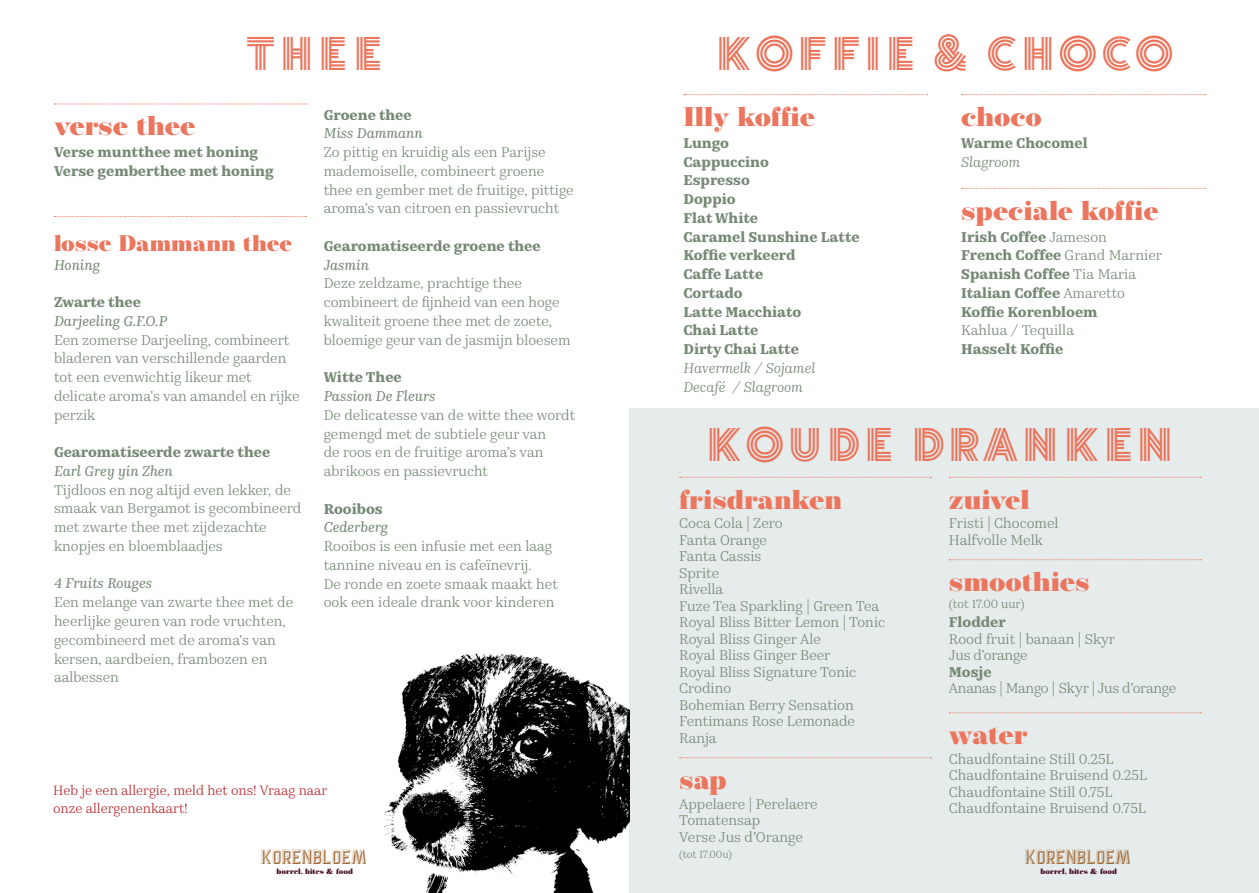
<style>
.page{position:relative;width:1259px;height:893px;background:#fff}
.page>*{position:absolute;margin:0;border:0;box-sizing:border-box;transform-origin:0 0}
.t1{font:45px "THESOCIAL";letter-spacing:.03em;color:#ec755d}
.t2{font:900 27px "Operetta 12";color:#ec755d}
.t3{font:900 22.5px "Operetta 12";color:#ec755d}
.t4{font:19.35px "Playerinnershadow";color:#a26c39}
.t5{font:16.2px "Playerinnershadow";color:#a26c39}
.t6{font:14.25px/18.8px "Kazimir Text";color:#768975}
.t7{font:700 14.25px/18.8px "Kazimir Text";color:#768975}
.t8{font:italic 14.25px "Kazimir Text";color:#768975}
.t9{font:italic 14.25px/18.8px "Kazimir Text";color:#768975}
.t10{font:14.25px "Kazimir Text";letter-spacing:-.02em;color:#768975}
.t11{font:13.5px/18.8px "Kazimir Text";color:#b92a30}
.t12{font:12px "Kazimir Text";color:#768975}
.t13{font:10.5px "Kazimir Text";color:#768975}
.t14{font:900 7.65px "Operetta 12";color:#460828}
.s1{font-weight:400}
</style>
<div class="page">
<svg style="left:54px;top:104px;width:252px;height:1px"></svg>
<svg style="left:54px;top:216px;width:252px;height:1px"></svg>
<div style="left:629px;top:408px;width:630px;height:485px;background:#e6ecec"></div>
<svg style="left:684px;top:94px;width:244px;height:1px"></svg>
<svg style="left:961px;top:94px;width:244px;height:1px"></svg>
<svg style="left:961px;top:188px;width:244px;height:1px"></svg>
<svg style="left:679px;top:477px;width:252px;height:1px"></svg>
<svg style="left:679px;top:757px;width:252px;height:1px"></svg>
<svg style="left:949px;top:477px;width:252px;height:1px"></svg>
<svg style="left:949px;top:559px;width:252px;height:1px"></svg>
<svg style="left:949px;top:712px;width:252px;height:1px"></svg>
<img style="left:384px;top:653px;width:245px;height:240px">
<h1 class="t1" style="left:245px;top:34px;width:142px">THEE</h1>
<h1 class="t1" style="left:714px;top:34px;width:461px">KOFFIE &amp; CHOCO</h1>
<h2 class="t2" style="left:54px;top:110px;width:143px">verse thee</h2>
<p class="t7" style="left:54px;top:142px;width:221px">Verse muntthee met honing<br>Verse gemberthee met honing</p>
<h3 class="t3" style="left:54px;top:230px;width:240px">losse Dammann thee</h3>
<p class="t8" style="left:54px;top:254px;width:47px">Honing</p>
<p class="t7" style="left:54px;top:292px;width:88px">Zwarte thee</p>
<p class="t8" style="left:54px;top:310px;width:114px">Darjeeling G.F.O.P</p>
<p class="t6" style="left:54px;top:329px;width:247px">Een zomerse Darjeeling, combineert bladeren van verschillende gaarden tot een evenwichtig likeur met delicate aroma’s van amandel en rijke perzik</p>
<p class="t7" style="left:54px;top:442px;width:218px">Gearomatiseerde zwarte thee</p>
<p class="t8" style="left:54px;top:460px;width:120px">Earl Grey yin Zhen</p>
<p class="t6" style="left:54px;top:479px;width:249px">Tijdloos en nog altijd even lekker, de smaak van Bergamot is gecombineerd met zwarte thee met zijdezachte knopjes en bloemblaadjes</p>
<p class="t8" style="left:54px;top:573px;width:100px">4 Fruits Rouges</p>
<p class="t6" style="left:54px;top:592px;width:241px">Een melange van zwarte thee met de heerlijke geuren van rode vruchten, gecombineerd met de aroma’s van kersen, aardbeien, frambozen en aalbessen</p>
<p class="t7" style="left:324px;top:104px;width:89px">Groene thee</p>
<p class="t8" style="left:324px;top:123px;width:101px">Miss Dammann</p>
<p class="t6" style="left:324px;top:142px;width:251px">Zo pittig en kruidig als een Parijse mademoiselle, combineert groene thee en gember met de fruitige, pittige aroma’s van citroen en passievrucht</p>
<p class="t7" style="left:324px;top:236px;width:218px">Gearomatiseerde groene thee</p>
<p class="t8" style="left:324px;top:254px;width:47px">Jasmin</p>
<p class="t6" style="left:324px;top:273px;width:248px">Deze zeldzame, prachtige thee combineert de fijnheid van een hoge kwaliteit groene thee met de zoete, bloemige geur van de jasmijn bloesem</p>
<p class="t7" style="left:324px;top:367px;width:79px">Witte Thee</p>
<p class="t8" style="left:324px;top:386px;width:113px">Passion De Fleurs</p>
<p class="t6" style="left:324px;top:404px;width:253px">De delicatesse van de witte thee wordt gemengd met de subtiele geur van<br>de roos en de fruitige aroma’s van abrikoos en passievrucht</p>
<p class="t7" style="left:324px;top:498px;width:61px">Rooibos</p>
<p class="t8" style="left:324px;top:517px;width:66px">Cederberg</p>
<p class="t6" style="left:324px;top:536px;width:236px">Rooibos is een infusie met een laag tannine niveau en is cafeïnevrij.<br>De ronde en zoete smaak maakt het ook een ideale drank voor kinderen</p>
<p class="t11" style="left:53px;top:780px;width:276px">Heb je een allergie, meld het ons! Vraag naar onze allergenenkaart!</p>
<h3 class="t4" style="left:262px;top:845px;width:107px">KORENBLOEM</h3>
<p class="t14" style="left:276px;top:867px;width:78px">borrel, bites &amp; food</p>
<h2 class="t2" style="left:683px;top:101px;width:133px">Illy koffie</h2>
<p class="t7" style="left:683px;top:133px;width:178px">Lungo<br>Cappuccino<br>Espresso<br>Doppio<br>Flat White<br>Caramel Sunshine Latte<br>Koffie verkeerd<br>Caffe Latte<br>Cortado<br>Latte Macchiato<br>Chai Latte<br>Dirty Chai Latte</p>
<p class="t9" style="left:683px;top:358px;width:133px">Havermelk / Sojamel<br>Decafé / Slagroom</p>
<h2 class="t2" style="left:961px;top:101px;width:82px">choco</h2>
<p class="t7" style="left:961px;top:133px;width:128px">Warme Chocomel</p>
<p class="t9" style="left:961px;top:151px;width:61px">Slagroom</p>
<h2 class="t2" style="left:961px;top:195px;width:199px">speciale koffie</h2>
<p class="t7" style="left:961px;top:226px;width:202px">Irish Coffee <span class="s1">Jameson<br></span>French Coffee <span class="s1">Grand Marnier<br></span>Spanish Coffee <span class="s1">Tia Maria<br></span>Italian Coffee <span class="s1">Amaretto<br></span>Koffie Korenbloem</p>
<p class="t6" style="left:961px;top:320px;width:114px">Kahlua / Tequilla</p>
<p class="t7" style="left:961px;top:339px;width:104px">Hasselt Koffie</p>
<h1 class="t1" style="left:704px;top:425px;width:472px">KOUDE DRANKEN</h1>
<h2 class="t2" style="left:679px;top:484px;width:164px">frisdranken</h2>
<p class="t6" style="left:679px;top:514px;width:207px;line-height:16.5px">Coca Cola | Zero<br>Fanta Orange<br>Fanta Cassis<br>Sprite<br>Rivella<br>Fuze Tea Sparkling | Green Tea<br>Royal Bliss Bitter Lemon | Tonic<br>Royal Bliss Ginger Ale<br>Royal Bliss Ginger Beer<br>Royal Bliss Signature Tonic<br>Crodino<br>Bohemian Berry Sensation<br>Fentimans Rose Lemonade<br>Ranja</p>
<h2 class="t2" style="left:679px;top:764px;width:49px">sap</h2>
<p class="t6" style="left:679px;top:795px;width:140px;line-height:16.5px">Appelaere | Perelaere<br>Tomatensap<br>Verse Jus d’Orange</p>
<p class="t13" style="left:679px;top:847px;width:54px">(tot 17.00u)</p>
<h2 class="t2" style="left:949px;top:484px;width:82px">zuivel</h2>
<p class="t6" style="left:949px;top:514px;width:111px;line-height:16.5px">Fristi | Chocomel<br>Halfvolle Melk</p>
<h2 class="t2" style="left:949px;top:566px;width:142px">smoothies</h2>
<p class="t12" style="left:949px;top:595px;width:77px">(tot 17.00 uur)</p>
<p class="t7" style="left:949px;top:612px;width:58px">Flodder</p>
<p class="t6" style="left:949px;top:630px;width:168px;line-height:16.5px">Rood fruit | banaan | Skyr<br>Jus d’orange</p>
<p class="t7" style="left:949px;top:661px;width:44px">Mosje</p>
<p class="t10" style="left:949px;top:678px;width:229px">Ananas | Mango | Skyr | Jus d’orange</p>
<h2 class="t2" style="left:949px;top:719px;width:80px">water</h2>
<p class="t6" style="left:949px;top:750px;width:200px;line-height:16.5px">Chaudfontaine Still 0.25L<br>Chaudfontaine Bruisend 0.25L<br>Chaudfontaine Still 0.75L<br>Chaudfontaine Bruisend 0.75L</p>
<h3 class="t4" style="left:1026px;top:845px;width:107px">KORENBLOEM</h3>
<p class="t14" style="left:1040px;top:867px;width:78px">borrel, bites &amp; food</p>
<p class="t5" style="left:1026px;top:854px;width:90px">KORENBLOEM</p>
</div>
